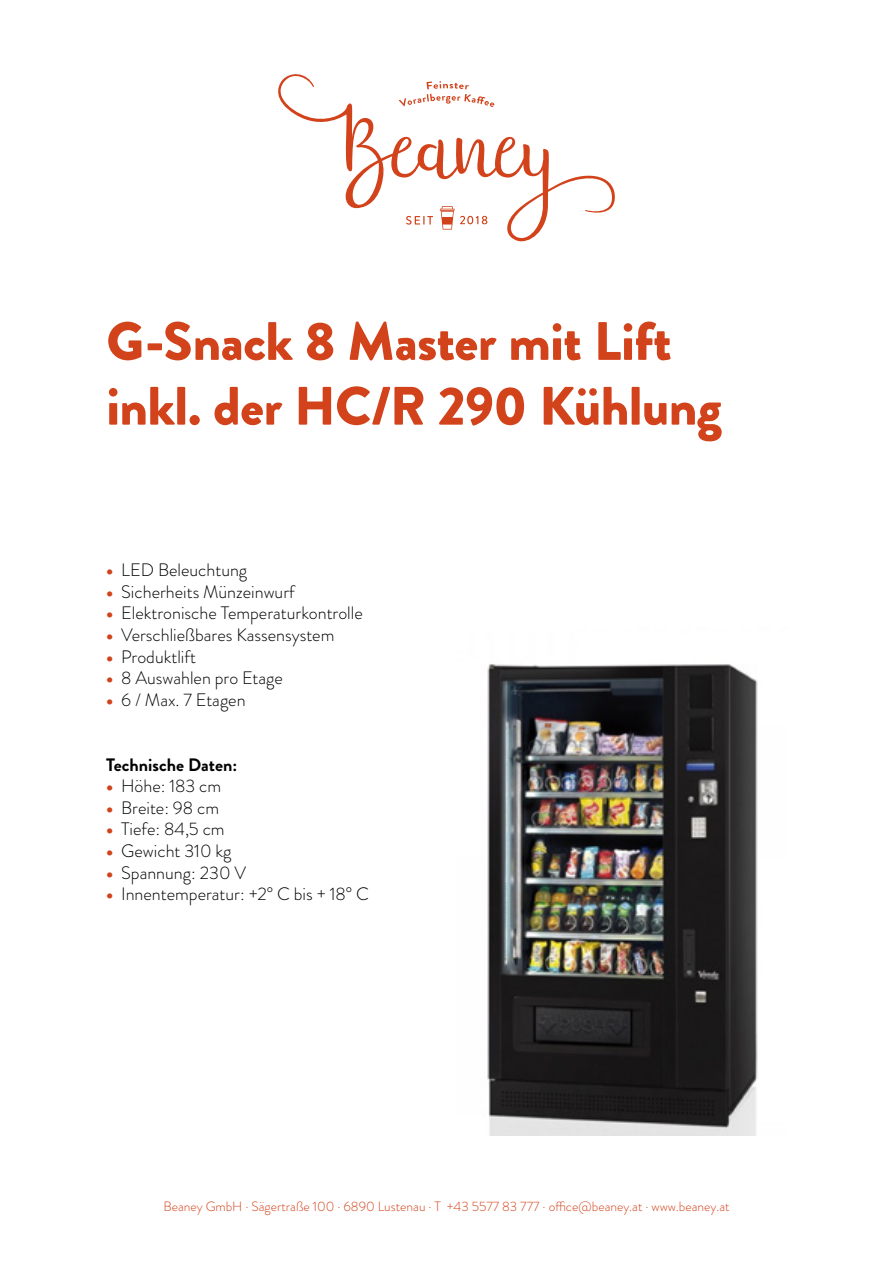
<style>
.page{position:relative;width:893px;height:1263px;background:#fff}
.page>*{position:absolute;margin:0;border:0;box-sizing:border-box;transform-origin:0 0}
.t1{font:900 54px/64.8px "Brandon Grotesque";letter-spacing:-.01em;color:#d2431b}
.t2{font:300 18px "Brandon Grotesque";color:#000}
.t3{font:700 18px "Brandon Grotesque";color:#000}
.t4{font:300 13.5px "Brandon Grotesque";color:#d2431b}
.s1{font-weight:900;color:#d2431b}
</style>
<div class="page">
<svg style="left:278px;top:74px;width:337px;height:168px"></svg>
<img style="left:487px;top:664px;width:271px;height:472px">
<h1 class="t1" style="left:106px;top:310px;width:617px">G-Snack 8 Master mit Lift inkl. der HC/R 290 Kühlung</h1>
<p class="t2" style="left:106px;top:558px;width:142px"><span class="s1">•</span> LED Beleuchtung</p>
<p class="t2" style="left:106px;top:579px;width:190px"><span class="s1">•</span> Sicherheits Münzeinwurf</p>
<p class="t2" style="left:106px;top:601px;width:258px"><span class="s1">•</span> Elektronische Temperaturkontrolle</p>
<p class="t2" style="left:106px;top:622px;width:230px"><span class="s1">•</span> Verschließbares Kassensystem</p>
<p class="t2" style="left:106px;top:644px;width:91px"><span class="s1">•</span> Produktlift</p>
<p class="t2" style="left:106px;top:666px;width:178px"><span class="s1">•</span> 8 Auswahlen pro Etage</p>
<p class="t2" style="left:106px;top:687px;width:141px"><span class="s1">•</span> 6 / Max. 7 Etagen</p>
<p class="t3" style="left:106px;top:752px;width:132px">Technische Daten:</p>
<p class="t2" style="left:106px;top:774px;width:116px"><span class="s1">•</span> Höhe: 183 cm</p>
<p class="t2" style="left:106px;top:795px;width:114px"><span class="s1">•</span> Breite: 98 cm</p>
<p class="t2" style="left:106px;top:817px;width:120px"><span class="s1">•</span> Tiefe: 84,5 cm</p>
<p class="t2" style="left:106px;top:838px;width:127px"><span class="s1">•</span> Gewicht 310 kg</p>
<p class="t2" style="left:106px;top:860px;width:141px"><span class="s1">•</span> Spannung: 230 V</p>
<p class="t2" style="left:106px;top:882px;width:264px"><span class="s1">•</span> Innentemperatur: +2° C bis + 18° C</p>
<p class="t4" style="left:163px;top:1197px;width:568px">Beaney GmbH · Sägertraße 100 · 6890 Lustenau · T +43 5577 83 777 · office@beaney.at · www.beaney.at</p>
</div>
